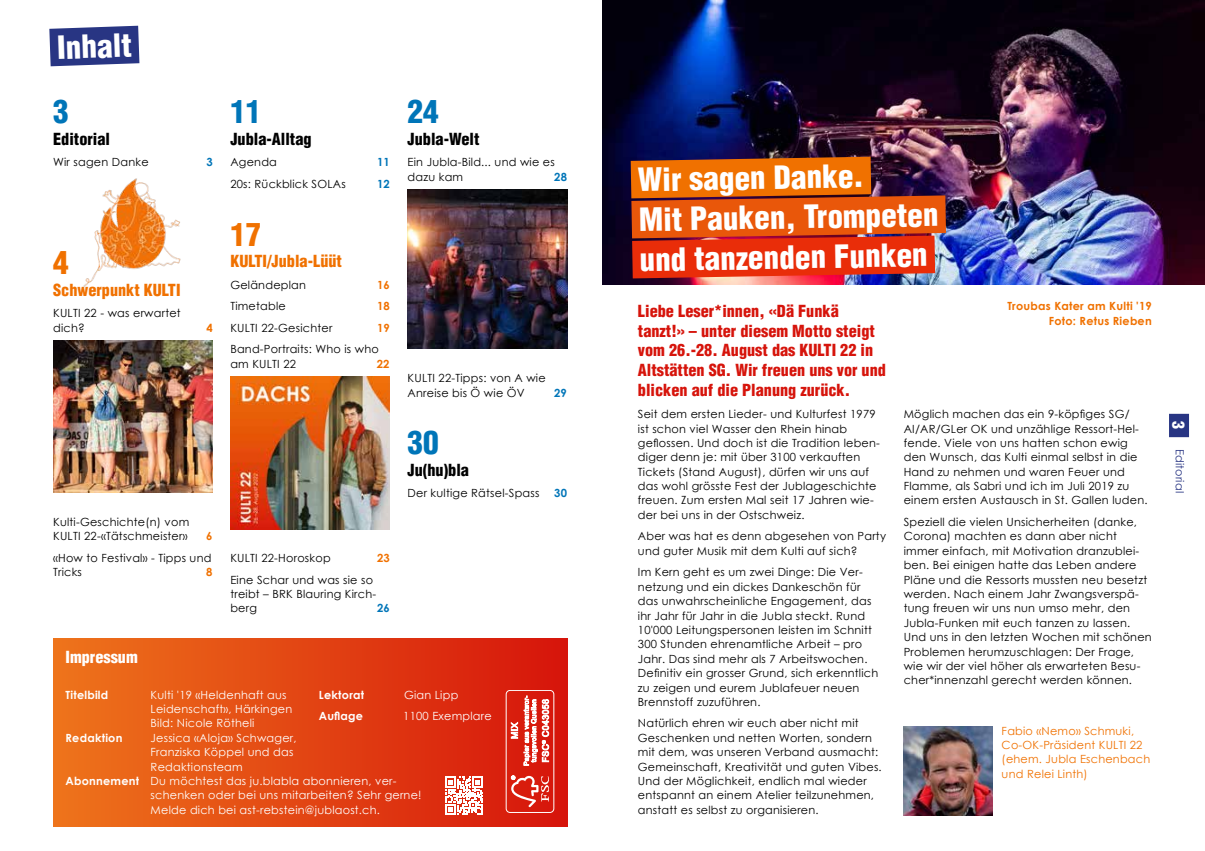
<style>
.page{position:relative;width:1205px;height:851px;background:#fff}
.page>*{position:absolute;margin:0;border:0;box-sizing:border-box;transform-origin:0 0}
.t1{font:900 condensed 31.25px/40px "Helvetica LT Std";color:#fff}
.t2{font:900 condensed 31.25px "Helvetica LT Std";color:#0075b8}
.t3{font:900 condensed 31.25px "Helvetica LT Std";color:#f07100}
.t4{font:900 condensed 16.25px/19.5px "Helvetica LT Std";color:#d6140b}
.t5{font:900 condensed 16.25px "Helvetica LT Std";color:#000}
.t6{font:900 condensed 16.25px "Helvetica LT Std";color:#f07100}
.t7{font:900 condensed 16.25px "Helvetica LT Std";color:#fff}
.t8{font:11.25px/14.4px "Century Gothic";letter-spacing:.02em;color:#000}
.t9{font:11.25px/14.4px "Century Gothic";letter-spacing:.02em;color:#fff}
.t10{font:11.25px/14.4px "Century Gothic";letter-spacing:.02em;color:#f07100}
.t11{font:700 11.25px/14.4px "Century Gothic";letter-spacing:.02em;color:#f07100;text-align:right}
.t12{font:700 11.25px "Century Gothic";letter-spacing:.02em;color:#fff}
.t13{font:700 11.25px "Century Gothic";letter-spacing:.02em;color:#0075b8}
.t14{font:11.25px "Century Gothic";letter-spacing:.02em;color:#283583}
.s1{font-weight:700}
.s2{font-family:"Helvetica LT Std";font-weight:900;font-stretch:condensed;font-size:16.25px;color:#fff}
</style>
<div class="page">
<div style="left:54px;top:638px;width:513px;height:188px;background:linear-gradient(to right,#ee731a,#d6170e)"></div>
<img style="left:602px;top:0;width:603px;height:284px">
<img style="left:904px;top:726px;width:88px;height:89px">
<img style="left:407px;top:189px;width:160px;height:160px">
<svg style="left:49px;top:25px;width:91px;height:42px;background:#434e92"></svg>
<img style="left:53px;top:340px;width:160px;height:153px">
<img style="left:230px;top:376px;width:160px;height:153px">
<img style="left:602px;top:137px;width:382px;height:148px">
<div style="left:506px;top:690px;width:48px;height:122px;border:1px solid #fff;border-radius:4px"></div>
<svg style="left:511px;top:775px;width:38px;height:32px"></svg>
<svg style="left:511px;top:695px;width:38px;height:70px"></svg>
<svg style="left:445px;top:776px;width:38px;height:38px"></svg>
<img style="left:83px;top:178px;width:98px;height:110px">
<div style="left:1169px;top:414px;width:20px;height:23px;background:#283583"></div>
<h1 class="t1" style="left:56px;top:27px;width:76px;rotate:-2deg">Inhalt</h1>
<h1 class="t2" style="left:53px;top:92px;width:17px">3</h1>
<h2 class="t5" style="left:53px;top:128px;width:58px">Editorial</h2>
<p class="t8" style="left:53px;top:155px;width:97px">Wir sagen Danke</p>
<p class="t13" style="left:206px;top:154px;width:8px">3</p>
<h1 class="t3" style="left:53px;top:243px;width:17px">4</h1>
<h2 class="t6" style="left:53px;top:279px;width:129px">Schwerpunkt KULTI</h2>
<p class="t8" style="left:53px;top:306px;width:129px">KULTI 22 - was erwartet dich?</p>
<p class="t11" style="left:206px;top:320px;width:8px">4</p>
<h1 class="t2" style="left:230px;top:92px;width:33px">11</h1>
<h2 class="t5" style="left:230px;top:128px;width:83px">Jubla-Alltag</h2>
<p class="t8" style="left:230px;top:155px;width:48px">Agenda</p>
<p class="t13" style="left:377px;top:154px;width:14px">11</p>
<p class="t8" style="left:230px;top:176px;width:117px">20s: Rückblick SOLAs</p>
<p class="t13" style="left:377px;top:175px;width:14px">12</p>
<h1 class="t3" style="left:230px;top:214px;width:33px">17</h1>
<h2 class="t6" style="left:230px;top:251px;width:113px">KULTI/Jubla-Lüüt</h2>
<p class="t8" style="left:230px;top:277px;width:77px">Geländeplan</p>
<p class="t11" style="left:377px;top:277px;width:14px">16</p>
<p class="t8" style="left:230px;top:299px;width:57px">Timetable</p>
<p class="t11" style="left:377px;top:298px;width:14px">18</p>
<p class="t8" style="left:230px;top:320px;width:104px">KULTI 22-Gesichter</p>
<p class="t11" style="left:377px;top:320px;width:14px">19</p>
<p class="t8" style="left:230px;top:342px;width:150px">Band-Portraits: Who is who am KULTI 22</p>
<p class="t11" style="left:377px;top:356px;width:14px">22</p>
<p class="t8" style="left:53px;top:514px;width:138px">Kulti-Geschichte(n) vom<br>KULTI 22-«Tätschmeister»</p>
<p class="t11" style="left:206px;top:528px;width:8px">6</p>
<p class="t8" style="left:53px;top:550px;width:160px">«How to Festival» - Tipps und<br>Tricks</p>
<p class="t11" style="left:206px;top:564px;width:8px">8</p>
<p class="t8" style="left:230px;top:550px;width:102px">KULTI 22-Horoskop</p>
<p class="t11" style="left:377px;top:550px;width:14px">23</p>
<p class="t8" style="left:230px;top:572px;width:147px">Eine Schar und was sie so treibt – BRK Blauring Kirch&shy;berg</p>
<p class="t13" style="left:377px;top:599px;width:14px">26</p>
<h1 class="t2" style="left:407px;top:92px;width:33px">24</h1>
<h2 class="t5" style="left:407px;top:128px;width:73px">Jubla-Welt</h2>
<p class="t8" style="left:407px;top:155px;width:149px">Ein Jubla-Bild... und wie es dazu kam</p>
<p class="t13" style="left:554px;top:168px;width:14px">28</p>
<p class="t8" style="left:407px;top:371px;width:140px">KULTI 22-Tipps: von A wie<br>Anreise bis Ö wie ÖV</p>
<p class="t13" style="left:554px;top:384px;width:14px">29</p>
<h1 class="t2" style="left:407px;top:423px;width:33px">30</h1>
<h2 class="t5" style="left:407px;top:459px;width:63px">Ju(hu)bla</h2>
<p class="t8" style="left:407px;top:486px;width:133px">Der kultige Rätsel-Spass</p>
<p class="t13" style="left:554px;top:484px;width:14px">30</p>
<h2 class="t7" style="left:66px;top:646px;width:74px">Impressum</h2>
<p class="t12" style="left:66px;top:686px;width:44px">Titelbild</p>
<p class="t9" style="left:151px;top:687px;width:143px">Kulti '19 «Heldenhaft aus<br>Leidenschaft», Härkingen<br>Bild: Nicole Rötheli</p>
<p class="t12" style="left:66px;top:729px;width:58px">Redaktion</p>
<p class="t9" style="left:151px;top:730px;width:147px">Jessica «Aloja» Schwager,<br>Franziska Köppel und das<br>Redaktionsteam</p>
<p class="t12" style="left:319px;top:686px;width:47px">Lektorat</p>
<p class="t9" style="left:404px;top:687px;width:56px">Gian Lipp</p>
<p class="t12" style="left:319px;top:707px;width:46px">Auflage</p>
<p class="t9" style="left:403px;top:708px;width:90px">1100 Exemplare</p>
<p class="t9" style="left:151px;top:773px;width:272px;text-indent:-85px"><span class="s1">Abonnement</span> Du möchtest das ju.blabla abonnieren, ver&shy;schenken oder bei uns mitarbeiten? Sehr gerne!<br>Melde dich bei ast-rebstein@jublaost.ch.</p>
<h1 class="t1" style="left:638px;top:159px;width:301px;rotate:-1deg">Wir sagen Danke.<br>Mit Pauken, Trompeten und tanzenden Funken</h1>
<h2 class="t4" style="left:638px;top:301px;width:250px">Liebe Leser*innen, «Dä Funkä tanzt!» – unter diesem Motto steigt vom 26.-28. August das KULTI 22 in Altstätten SG. Wir freuen uns vor und blicken auf die Planung zurück.</h2>
<p class="t8" style="left:638px;top:406px;width:243px">Seit dem ersten Lieder- und Kulturfest 1979 ist schon viel Wasser den Rhein hinab geflossen. Und doch ist die Tradition leben&shy;diger denn je: mit über 3100 verkauften Tickets (Stand August), dürfen wir uns auf das wohl grösste Fest der Jublageschichte freuen. Zum ersten Mal seit 17 Jahren wie&shy;der bei uns in der Ostschweiz.</p>
<p class="t8" style="left:638px;top:529px;width:250px">Aber was hat es denn abgesehen von Party und guter Musik mit dem Kulti auf sich?</p>
<p class="t8" style="left:638px;top:565px;width:242px">Im Kern geht es um zwei Dinge: Die Ver&shy;netzung und ein dickes Dankeschön für das unwahrscheinliche Engagement, das ihr Jahr für Jahr in die Jubla steckt. Rund 10'000 Leitungspersonen leisten im Schnitt 300 Stunden ehrenamtliche Arbeit – pro Jahr. Das sind mehr als 7 Arbeitswochen.<br>Definitiv ein grosser Grund, sich erkenntlich zu zeigen und eurem Jublafeuer neuen Brennstoff zuzuführen.</p>
<p class="t8" style="left:638px;top:716px;width:245px">Natürlich ehren wir euch aber nicht mit Geschenken und netten Worten, sondern mit dem, was unseren Verband ausmacht:<br>Gemeinschaft, Kreativität und guten Vibes.<br>Und der Möglichkeit, endlich mal wieder entspannt an einem Atelier teilzunehmen, anstatt es selbst zu organisieren.</p>
<p class="t11" style="left:1007px;top:298px;width:146px">Troubas Kater am Kulti '19<br>Foto: Retus Rieben</p>
<p class="t8" style="left:904px;top:406px;width:245px">Möglich machen das ein 9-köpfiges SG/ AI/AR/GLer OK und unzählige Ressort-Hel&shy;fende. Viele von uns hatten schon ewig den Wunsch, das Kulti einmal selbst in die Hand zu nehmen und waren Feuer und Flamme, als Sabri und ich im Juli 2019 zu einem ersten Austausch in St. Gallen luden.</p>
<p class="t8" style="left:904px;top:514px;width:249px">Speziell die vielen Unsicherheiten (danke, Corona) machten es dann aber nicht immer einfach, mit Motivation dranzublei&shy;ben. Bei einigen hatte das Leben andere Pläne und die Ressorts mussten neu besetzt werden. Nach einem Jahr Zwangsverspä&shy;tung freuen wir uns nun umso mehr, den Jubla-Funken mit euch tanzen zu lassen.<br>Und uns in den letzten Wochen mit schönen Problemen herumzuschlagen: Der Frage, wie wir der viel höher als erwarteten Besu&shy;cher*innenzahl gerecht werden können.</p>
<p class="t10" style="left:1001px;top:723px;width:150px">Fabio «Nemo» Schmuki,<br>Co-OK-Präsident KULTI 22 (ehem. Jubla Eschenbach und Relei Linth)</p>
<p class="t14" style="left:1187px;top:421px;width:73px;rotate:90deg"><span class="s2">3</span> Editorial</p>
</div>
